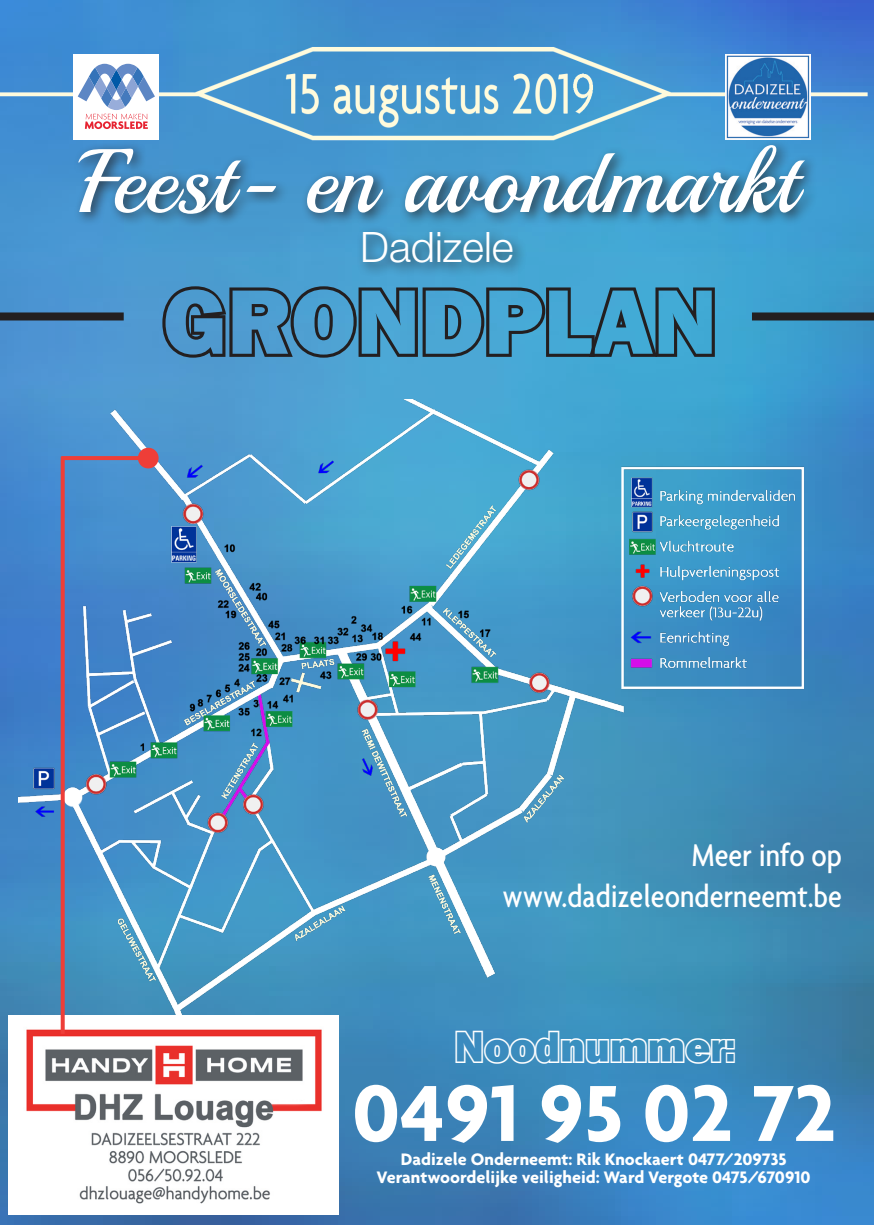
<style>
.page{position:relative;width:874px;height:1225px;background:#fff}
.page>*{position:absolute;margin:0;border:0;box-sizing:border-box;transform-origin:0 0}
.t1{font:104px "Goffik Outline";color:#231f20}
.t2{font:90px "Playball";color:#fff}
.t3{font:700 86px "Agenda";color:#fff}
.t4{font:48px "Goffik Outline";color:#fff}
.t5{font:300 42px "Helvetica Neue LT Std";color:#fff}
.t6{font:500 condensed 34px/40.8px "Agenda";color:#fff;text-align:right}
.t7{font:700 18px "Agenda";color:#fff}
</style>
<div class="page">
<img style="left:0;top:0;width:873px;height:1225px">
<img style="left:0;top:18px;width:873px;height:158px">
<div style="left:73px;top:139px;width:744px;height:138px;background:#231f20;opacity:.75"></div>
<img style="left:725px;top:54px;width:85px;height:85px">
<div style="left:74px;top:54px;width:85px;height:85px;background:#fff"></div>
<svg style="left:78px;top:64px;width:77px;height:65px"></svg>
<div style="left:0;top:312px;width:124px;height:8px;background:#231f20"></div>
<div style="left:751px;top:312px;width:122px;height:8px;background:#231f20"></div>
<img style="left:18px;top:400px;width:836px;height:624px">
<img style="left:8px;top:1015px;width:330px;height:199px">
<img style="left:77px;top:1095px;width:193px;height:30px">
<svg style="left:61px;top:460px;width:4px;height:574px;fill:#ee3e38"></svg>
<div style="left:138px;top:448px;width:20px;height:20px;background:#ee3e38;border-radius:50%"></div>
<svg style="left:61px;top:456px;width:77px;height:4px"></svg>
<p class="t2" style="left:77px;top:127px;width:720px">Feest- en avondmarkt</p>
<p class="t5" style="left:360px;top:222px;width:155px">Dadizele</p>
<p class="t1" style="left:160px;top:278px;width:555px">GRONDPLAN</p>
<p class="t6" style="left:502px;top:834px;width:340px">Meer info op www.dadizeleonderneemt.be</p>
<p class="t4" style="left:453px;top:1026px;width:282px">Noodnummer:</p>
<p class="t3" style="left:352px;top:1060px;width:484px">0491 95 02 72</p>
<p class="t7" style="left:400px;top:1148px;width:387px">Dadizele Onderneemt: Rik Knockaert 0477/209735</p>
<p class="t7" style="left:376px;top:1166px;width:435px">Verantwoordelijke veiligheid: Ward Vergote 0475/670910</p>
</div>
